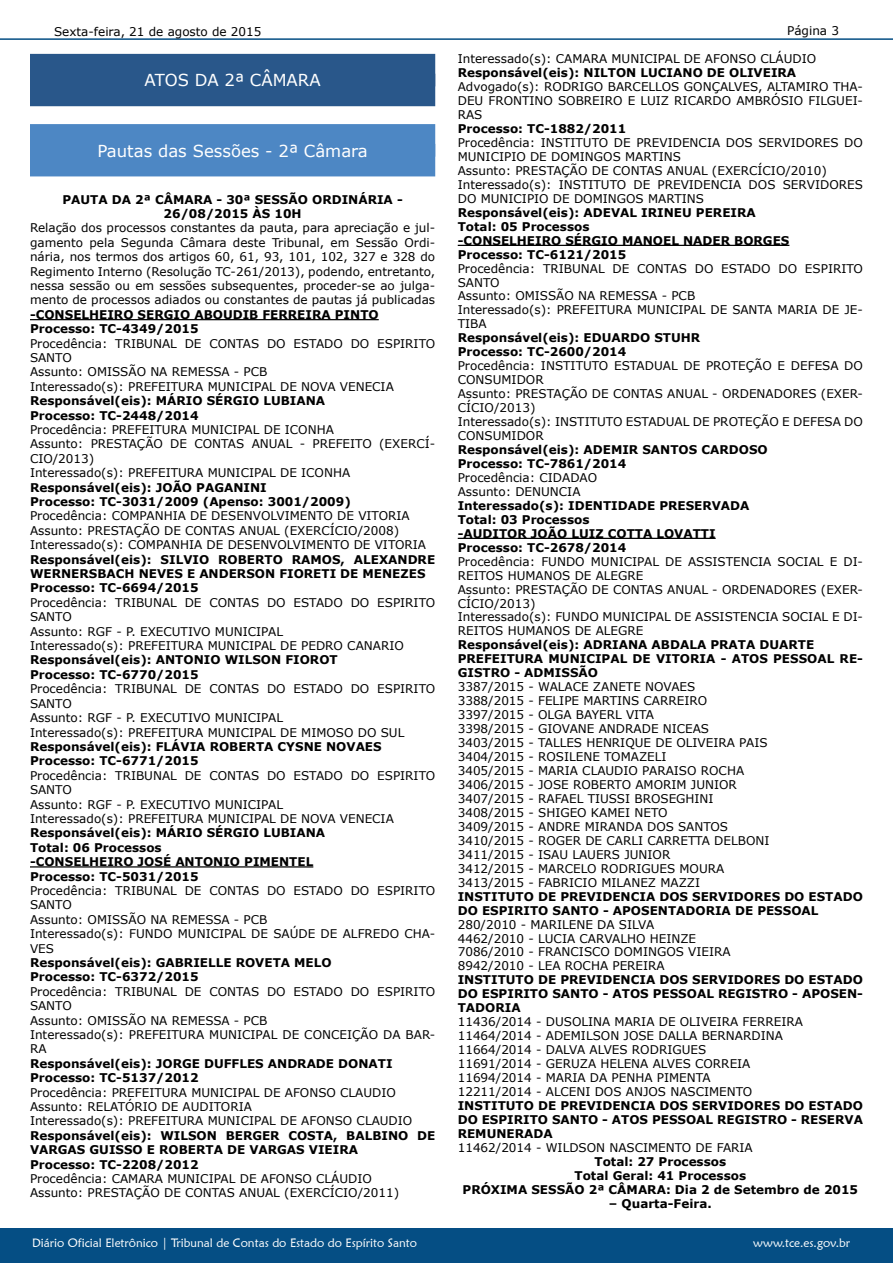
<style>
.page{position:relative;width:893px;height:1263px;background:#fff}
.page>*{position:absolute;margin:0;border:0;box-sizing:border-box;transform-origin:0 0}
.t1{font:16.5px "Verdana";color:#fff}
.t2{font:12px/14px "Verdana";color:#000}
.t3{font:700 12px/14px "Verdana";color:#000}
.t4{font:12px "Maiandra GD";color:#fff}
.s1{color:#29578a}
.s2{color:#4d87c4}
</style>
<div class="page">
<div style="left:0;top:1229px;width:893px;height:34px;background:#054e84"></div>
<hr style="left:0;top:38px;width:893px;height:2px;background:#054e84">
<div style="left:30px;top:54px;width:405px;height:32px;background:#29578a"></div>
<div style="left:30px;top:74px;width:405px;height:32px;background:#29578a"></div>
<div style="left:30px;top:124px;width:405px;height:33px;background:#4d87c4"></div>
<div style="left:30px;top:144px;width:405px;height:32px;background:#4d87c4"></div>
<hr style="left:30px;top:319px;width:349px;height:1px;background:#000">
<hr style="left:30px;top:866px;width:283px;height:1px;background:#000">
<hr style="left:458px;top:245px;width:331px;height:1px;background:#000">
<hr style="left:458px;top:538px;width:258px;height:1px;background:#000">
<p class="t2" style="left:54px;top:24px;width:209px">Sexta-feira, 21 de agosto de 2015</p>
<h1 class="t1" style="left:137px;top:69px;width:192px"><span class="s1">[</span>ATOS DA 2ª CÂMARA<span class="s1">]</span></h1>
<h1 class="t1" style="left:90px;top:139px;width:287px"><span class="s2">[</span>Pautas das Sessões - 2ª Câmara<span class="s2">]</span></h1>
<p class="t3" style="left:62px;top:192px;width:342px;line-height:14.4px;text-align:center">PAUTA DA 2ª CÂMARA - 30ª SESSÃO ORDINÁRIA -<br>26/08/2015 ÀS 10H</p>
<p class="t2" style="left:30px;top:221px;width:407px;line-height:14.4px;text-align:justify">Relação dos processos constantes da pauta, para apreciação e jul&shy;gamento pela Segunda Câmara deste Tribunal, em Sessão Ordi&shy;nária, nos termos dos artigos 60, 61, 93, 101, 102, 327 e 328 do Regimento Interno (Resolução TC-261/2013), podendo, entretanto, nessa sessão ou em sessões subsequentes, proceder-se ao julga&shy;mento de processos adiados ou constantes de pautas já publicadas</p>
<p class="t3" style="left:30px;top:307px;width:350px;line-height:14.4px">-CONSELHEIRO SERGIO ABOUDIB FERREIRA PINTO<br>Processo: TC-4349/2015</p>
<p class="t2" style="left:30px;top:336px;width:407px;line-height:14.4px">Procedência: TRIBUNAL DE CONTAS DO ESTADO DO ESPIRITO SANTO<br>Assunto: OMISSÃO NA REMESSA - PCB<br>Interessado(s): PREFEITURA MUNICIPAL DE NOVA VENECIA</p>
<p class="t3" style="left:30px;top:393px;width:297px;line-height:14.4px">Responsável(eis): MÁRIO SÉRGIO LUBIANA<br>Processo: TC-2448/2014</p>
<p class="t2" style="left:30px;top:422px;width:407px;line-height:14.4px">Procedência: PREFEITURA MUNICIPAL DE ICONHA<br>Assunto: PRESTAÇÃO DE CONTAS ANUAL - PREFEITO (EXERCÍ-CIO/2013)<br>Interessado(s): PREFEITURA MUNICIPAL DE ICONHA</p>
<p class="t3" style="left:30px;top:480px;width:322px;line-height:14.4px">Responsável(eis): JOÃO PAGANINI<br>Processo: TC-3031/2009 (Apenso: 3001/2009)</p>
<p class="t2" style="left:30px;top:509px;width:398px;line-height:14.4px">Procedência: COMPANHIA DE DESENVOLVIMENTO DE VITORIA<br>Assunto: PRESTAÇÃO DE CONTAS ANUAL (EXERCÍCIO/2008)<br>Interessado(s): COMPANHIA DE DESENVOLVIMENTO DE VITORIA</p>
<p class="t3" style="left:30px;top:552px;width:407px;line-height:14.4px">Responsável(eis): SILVIO ROBERTO RAMOS, ALEXANDRE<br>WERNERSBACH NEVES E ANDERSON FIORETI DE MENEZES<br>Processo: TC-6694/2015</p>
<p class="t2" style="left:30px;top:595px;width:407px;line-height:14.4px">Procedência: TRIBUNAL DE CONTAS DO ESTADO DO ESPIRITO SANTO<br>Assunto: RGF - P. EXECUTIVO MUNICIPAL<br>Interessado(s): PREFEITURA MUNICIPAL DE PEDRO CANARIO</p>
<p class="t3" style="left:30px;top:653px;width:309px;line-height:14.4px">Responsável(eis): ANTONIO WILSON FIOROT<br>Processo: TC-6770/2015</p>
<p class="t2" style="left:30px;top:682px;width:407px;line-height:14.4px">Procedência: TRIBUNAL DE CONTAS DO ESTADO DO ESPIRITO SANTO<br>Assunto: RGF - P. EXECUTIVO MUNICIPAL<br>Interessado(s): PREFEITURA MUNICIPAL DE MIMOSO DO SUL</p>
<p class="t3" style="left:30px;top:739px;width:353px;line-height:14.4px">Responsável(eis): FLÁVIA ROBERTA CYSNE NOVAES<br>Processo: TC-6771/2015</p>
<p class="t2" style="left:30px;top:768px;width:407px;line-height:14.4px">Procedência: TRIBUNAL DE CONTAS DO ESTADO DO ESPIRITO SANTO<br>Assunto: RGF - P. EXECUTIVO MUNICIPAL<br>Interessado(s): PREFEITURA MUNICIPAL DE NOVA VENECIA</p>
<p class="t3" style="left:30px;top:825px;width:297px;line-height:14.4px">Responsável(eis): MÁRIO SÉRGIO LUBIANA<br>Total: 06 Processos<br>-CONSELHEIRO JOSÉ ANTONIO PIMENTEL<br>Processo: TC-5031/2015</p>
<p class="t2" style="left:30px;top:883px;width:407px;line-height:14.4px">Procedência: TRIBUNAL DE CONTAS DO ESTADO DO ESPIRITO<br>SANTO<br>Assunto: OMISSÃO NA REMESSA - PCB<br>Interessado(s): FUNDO MUNICIPAL DE SAÚDE DE ALFREDO CHA-<br>VES</p>
<p class="t3" style="left:30px;top:955px;width:303px;line-height:14.4px">Responsável(eis): GABRIELLE ROVETA MELO<br>Processo: TC-6372/2015</p>
<p class="t2" style="left:30px;top:984px;width:407px;line-height:14.4px">Procedência: TRIBUNAL DE CONTAS DO ESTADO DO ESPIRITO<br>SANTO<br>Assunto: OMISSÃO NA REMESSA - PCB<br>Interessado(s): PREFEITURA MUNICIPAL DE CONCEIÇÃO DA BAR-<br>RA</p>
<p class="t3" style="left:30px;top:1056px;width:364px;line-height:14.4px">Responsável(eis): JORGE DUFFLES ANDRADE DONATI<br>Processo: TC-5137/2012</p>
<p class="t2" style="left:30px;top:1085px;width:384px;line-height:14.4px">Procedência: PREFEITURA MUNICIPAL DE AFONSO CLAUDIO<br>Assunto: RELATÓRIO DE AUDITORIA<br>Interessado(s): PREFEITURA MUNICIPAL DE AFONSO CLAUDIO</p>
<p class="t3" style="left:30px;top:1128px;width:407px;line-height:14.4px">Responsável(eis): WILSON BERGER COSTA, BALBINO DE<br>VARGAS GUISSO E ROBERTA DE VARGAS VIEIRA<br>Processo: TC-2208/2012</p>
<p class="t2" style="left:30px;top:1171px;width:371px;line-height:14.4px">Procedência: CAMARA MUNICIPAL DE AFONSO CLÁUDIO<br>Assunto: PRESTAÇÃO DE CONTAS ANUAL (EXERCÍCIO/2011)</p>
<p class="t2" style="left:787px;top:23px;width:53px">Página 3</p>
<p class="t2" style="left:458px;top:52px;width:360px">Interessado(s): CAMARA MUNICIPAL DE AFONSO CLÁUDIO</p>
<p class="t3" style="left:458px;top:66px;width:340px">Responsável(eis): NILTON LUCIANO DE OLIVEIRA</p>
<p class="t2" style="left:458px;top:80px;width:407px;text-align:justify">Advogado(s): RODRIGO BARCELLOS GONÇALVES, ALTAMIRO THA-DEU FRONTINO SOBREIRO E LUIZ RICARDO AMBRÓSIO FILGUEI-RAS</p>
<p class="t3" style="left:458px;top:121px;width:170px">Processo: TC-1882/2011</p>
<p class="t2" style="left:458px;top:135px;width:407px">Procedência: INSTITUTO DE PREVIDENCIA DOS SERVIDORES DO MUNICIPIO DE DOMINGOS MARTINS<br>Assunto: PRESTAÇÃO DE CONTAS ANUAL (EXERCÍCIO/2010)<br>Interessado(s): INSTITUTO DE PREVIDENCIA DOS SERVIDORES DO MUNICIPIO DE DOMINGOS MARTINS</p>
<p class="t3" style="left:458px;top:205px;width:333px">Responsável(eis): ADEVAL IRINEU PEREIRA<br>Total: 05 Processos<br>-CONSELHEIRO SÉRGIO MANOEL NADER BORGES<br>Processo: TC-6121/2015</p>
<p class="t2" style="left:458px;top:261px;width:407px">Procedência: TRIBUNAL DE CONTAS DO ESTADO DO ESPIRITO<br>SANTO<br>Assunto: OMISSÃO NA REMESSA - PCB<br>Interessado(s): PREFEITURA MUNICIPAL DE SANTA MARIA DE JE-<br>TIBA</p>
<p class="t3" style="left:458px;top:331px;width:244px">Responsável(eis): EDUARDO STUHR<br>Processo: TC-2600/2014</p>
<p class="t2" style="left:458px;top:359px;width:407px">Procedência: INSTITUTO ESTADUAL DE PROTEÇÃO E DEFESA DO CONSUMIDOR<br>Assunto: PRESTAÇÃO DE CONTAS ANUAL - ORDENADORES (EXER-CÍCIO/2013)<br>Interessado(s): INSTITUTO ESTADUAL DE PROTEÇÃO E DEFESA DO CONSUMIDOR</p>
<p class="t3" style="left:458px;top:442px;width:311px">Responsável(eis): ADEMIR SANTOS CARDOSO<br>Processo: TC-7861/2014</p>
<p class="t2" style="left:458px;top:470px;width:141px">Procedência: CIDADAO<br>Assunto: DENUNCIA</p>
<p class="t3" style="left:458px;top:498px;width:293px">Interessado(s): IDENTIDADE PRESERVADA<br>Total: 03 Processos<br>-AUDITOR JOÃO LUIZ COTTA LOVATTI<br>Processo: TC-2678/2014</p>
<p class="t2" style="left:458px;top:554px;width:407px">Procedência: FUNDO MUNICIPAL DE ASSISTENCIA SOCIAL E DI-REITOS HUMANOS DE ALEGRE<br>Assunto: PRESTAÇÃO DE CONTAS ANUAL - ORDENADORES (EXER-CÍCIO/2013)<br>Interessado(s): FUNDO MUNICIPAL DE ASSISTENCIA SOCIAL E DI-REITOS HUMANOS DE ALEGRE</p>
<p class="t3" style="left:458px;top:638px;width:407px">Responsável(eis): ADRIANA ABDALA PRATA DUARTE<br>PREFEITURA MUNICIPAL DE VITORIA - ATOS PESSOAL RE-<br>GISTRO - ADMISSÃO</p>
<p class="t2" style="left:458px;top:680px;width:313px">3387/2015 - WALACE ZANETE NOVAES<br>3388/2015 - FELIPE MARTINS CARREIRO 3397/2015 - OLGA BAYERL VITA<br>3398/2015 - GIOVANE ANDRADE NICEAS 3403/2015 - TALLES HENRIQUE DE OLIVEIRA PAIS 3404/2015 - ROSILENE TOMAZELI<br>3405/2015 - MARIA CLAUDIO PARAISO ROCHA 3406/2015 - JOSE ROBERTO AMORIM JUNIOR 3407/2015 - RAFAEL TIUSSI BROSEGHINI 3408/2015 - SHIGEO KAMEI NETO<br>3409/2015 - ANDRE MIRANDA DOS SANTOS 3410/2015 - ROGER DE CARLI CARRETTA DELBONI 3411/2015 - ISAU LAUERS JUNIOR<br>3412/2015 - MARCELO RODRIGUES MOURA 3413/2015 - FABRICIO MILANEZ MAZZI</p>
<p class="t3" style="left:458px;top:889px;width:407px">INSTITUTO DE PREVIDENCIA DOS SERVIDORES DO ESTADO<br>DO ESPIRITO SANTO - APOSENTADORIA DE PESSOAL</p>
<p class="t2" style="left:458px;top:917px;width:274px">280/2010 - MARILENE DA SILVA<br>4462/2010 - LUCIA CARVALHO HEINZE<br>7086/2010 - FRANCISCO DOMINGOS VIEIRA<br>8942/2010 - LEA ROCHA PEREIRA</p>
<p class="t3" style="left:458px;top:973px;width:407px;text-align:justify">INSTITUTO DE PREVIDENCIA DOS SERVIDORES DO ESTADO DO ESPIRITO SANTO - ATOS PESSOAL REGISTRO - APOSEN-TADORIA</p>
<p class="t2" style="left:458px;top:1015px;width:347px">11436/2014 - DUSOLINA MARIA DE OLIVEIRA FERREIRA 11464/2014 - ADEMILSON JOSE DALLA BERNARDINA 11664/2014 - DALVA ALVES RODRIGUES<br>11691/2014 - GERUZA HELENA ALVES CORREIA 11694/2014 - MARIA DA PENHA PIMENTA<br>12211/2014 - ALCENI DOS ANJOS NASCIMENTO</p>
<p class="t3" style="left:458px;top:1098px;width:407px;text-align:justify">INSTITUTO DE PREVIDENCIA DOS SERVIDORES DO ESTADO DO ESPIRITO SANTO - ATOS PESSOAL REGISTRO - RESERVA REMUNERADA</p>
<p class="t2" style="left:458px;top:1140px;width:297px">11462/2014 - WILDSON NASCIMENTO DE FARIA</p>
<p class="t3" style="left:463px;top:1154px;width:397px;text-align:center">Total: 27 Processos<br>Total Geral: 41 Processos<br>PRÓXIMA SESSÃO 2ª CÂMARA: Dia 2 de Setembro de 2015</p>
<p class="t3" style="left:609px;top:1196px;width:104px">– Quarta-Feira.</p>
<p class="t4" style="left:32px;top:1235px;width:386px">Diário Oficial Eletrônico | Tribunal de Contas do Estado do Espírito Santo</p>
<p class="t4" style="left:753px;top:1235px;width:98px">www.tce.es.gov.br</p>
</div>
